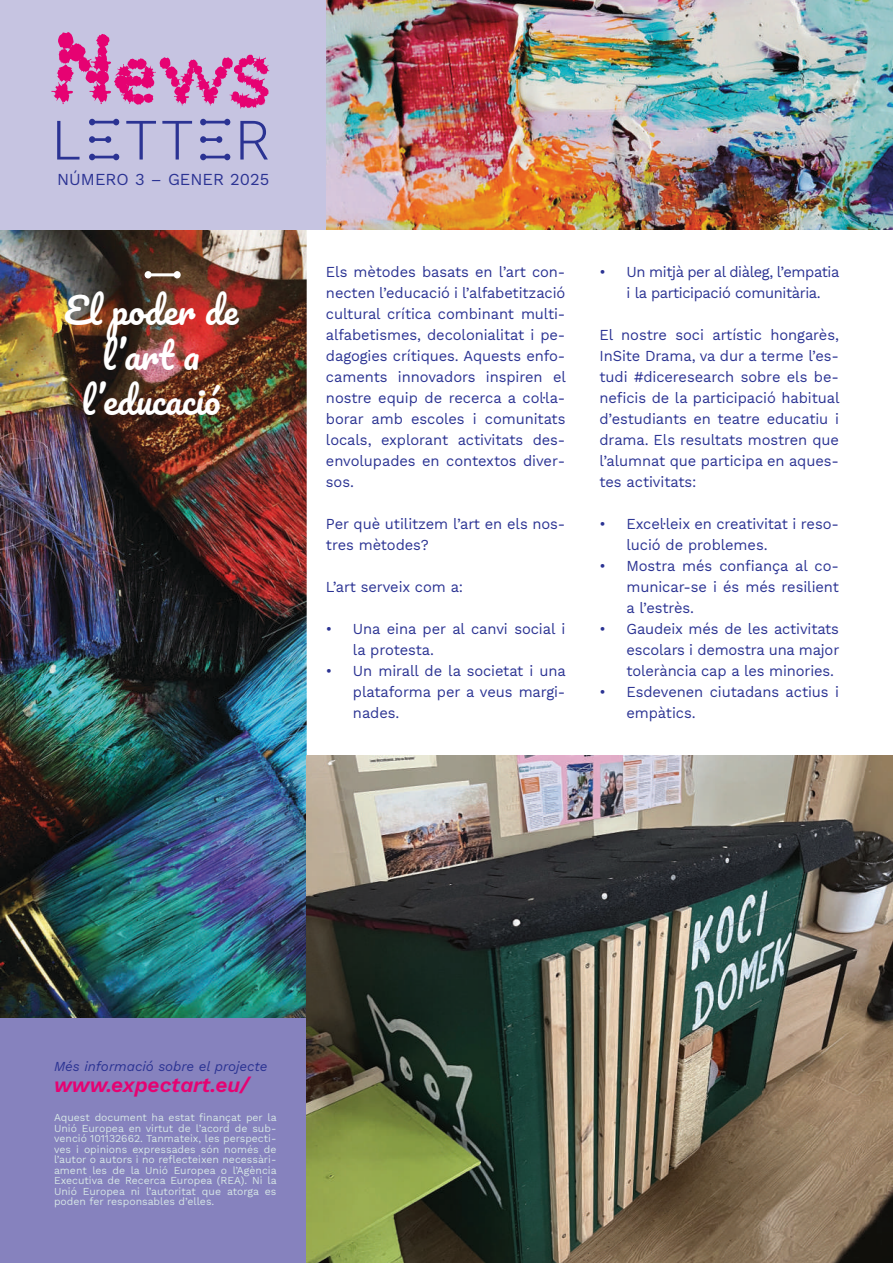
<style>
.page{position:relative;width:893px;height:1263px;background:#fff}
.page>*{position:absolute;margin:0;border:0;box-sizing:border-box;transform-origin:0 0}
.t1{font:36px/45px "Pacifico";color:#fff;text-align:center}
.t2{font:italic 600 21px "Work Sans";color:#e60272}
.t3{font:16.5px "Work Sans";color:#2b3393}
.t4{font:15px/21px "Work Sans";letter-spacing:-.005em;color:#2b3393;text-align:justify}
.t5{font:15px/21px "Work Sans";letter-spacing:-.025em;color:#2b3393;text-align:center}
.t6{font:italic 13.5px "Work Sans";color:#2b3393}
.t7{font:10.5px/10.5px "Work Sans";color:#d6e6e6;text-align:justify}
</style>
<div class="page">
<img style="left:0;top:230px;width:306px;height:788px">
<div style="left:0;top:1018px;width:306px;height:245px;background:#8682be"></div>
<img style="left:306px;top:755px;width:587px;height:508px">
<img style="left:326px;top:0;width:567px;height:230px">
<div style="left:0;top:0;width:326px;height:230px;background:#c6c4e1"></div>
<svg style="left:57px;top:119px;width:211px;height:41px"></svg>
<svg style="left:51px;top:32px;width:219px;height:77px"></svg>
<svg style="left:145px;top:271px;width:36px;height:7px"></svg>
<p class="t3" style="left:57px;top:169px;width:214px">NÚMERO 3 – GENER 2025</p>
<h1 class="t1" style="left:64px;top:290px;width:175px">El poder de l’art a l’educació</h1>
<p class="t4" style="left:326px;top:261px;width:241px">Els mètodes basats en l’art con&shy;necten l’educació i l’alfabetització cultural crítica combinant multi&shy;alfabetismes, decolonialitat i pe&shy;dagogies crítiques. Aquests enfo&shy;caments innovadors inspiren el nostre equip de recerca a col·la&shy;borar amb escoles i comunitats locals, explorant activitats des&shy;envolupades en contextos diver&shy;sos.</p>
<p class="t4" style="left:326px;top:513px;width:241px">Per què utilitzem l’art en els nos&shy;tres mètodes?</p>
<p class="t4" style="left:326px;top:576px;width:139px">L’art serveix com a:</p>
<p class="t4" style="left:353px;top:618px;width:214px;text-indent:-27px">• Una eina per al canvi social i la protesta.</p>
<p class="t4" style="left:353px;top:660px;width:214px;text-indent:-27px">• Un mirall de la societat i una plataforma per a veus margi&shy;nades.</p>
<p class="t5" style="left:599px;top:261px;width:241px">• Un mitjà per al diàleg, l’empatia i la participació comunitària.</p>
<p class="t4" style="left:599px;top:324px;width:241px">El nostre soci artístic hongarès, InSite Drama, va dur a terme l’es&shy;tudi #diceresearch sobre els be&shy;neficis de la participació habitual d’estudiants en teatre educatiu i drama. Els resultats mostren que l’alumnat que participa en aques&shy;tes activitats:</p>
<p class="t4" style="left:626px;top:513px;width:214px;text-indent:-27px">• Excel·leix en creativitat i reso&shy;lució de problemes.</p>
<p class="t4" style="left:626px;top:555px;width:214px;text-indent:-27px">• Mostra més confiança al co&shy;municar-se i és més resilient a l’estrès.</p>
<p class="t4" style="left:626px;top:618px;width:214px;text-indent:-27px">• Gaudeix més de les activitats escolars i demostra una major tolerància cap a les minories.</p>
<p class="t4" style="left:626px;top:681px;width:214px;text-indent:-27px">• Esdevenen ciutadans actius i empàtics.</p>
<p class="t6" style="left:54px;top:1058px;width:215px">Més informació sobre el projecte</p>
<h2 class="t2" style="left:54px;top:1073px;width:197px">www.expectart.eu/</h2>
<p class="t7" style="left:54px;top:1112px;width:224px">Aquest document ha estat finançat per la Unió Europea en virtut de l’acord de sub&shy;venció 101132662. Tanmateix, les perspecti&shy;ves i opinions expressades són només de l’autor o autors i no reflecteixen necessàri&shy;ament les de la Unió Europea o l’Agència Executiva de Recerca Europea (REA). Ni la Unió Europea ni l’autoritat que atorga es poden fer responsables d’elles.</p>
</div>
